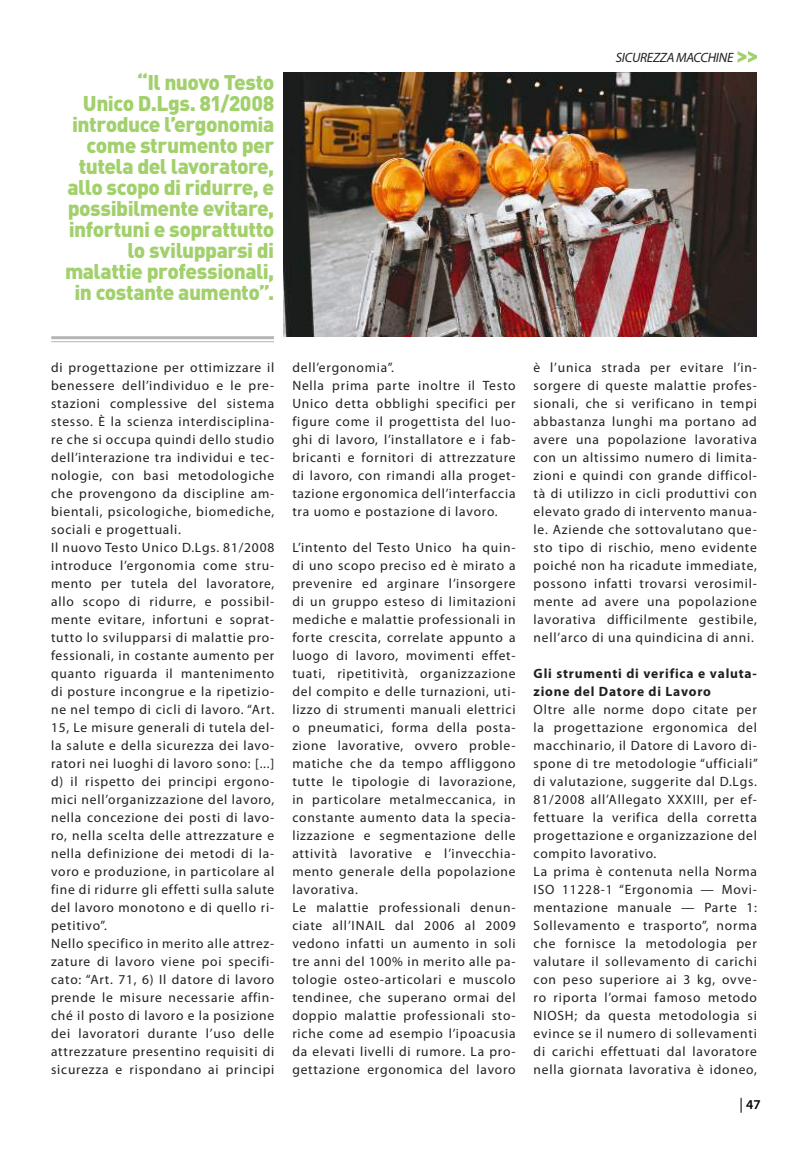
<style>
.page{position:relative;width:808px;height:1149px;background:#fff}
.page>*{position:absolute;margin:0;border:0;box-sizing:border-box;transform-origin:0 0}
.t1{font:900 21px/21px "DIN";letter-spacing:-.025em;color:#a2d06d;text-align:right}
.t2{font:13.5px/18px "Myriad Pro";letter-spacing:.06em;color:#231f20}
.t3{font:700 13.5px/18px "Myriad Pro";letter-spacing:.06em;color:#231f20}
.t4{font:italic 13.5px "Myriad Pro";letter-spacing:-.02em;color:#231f20}
.t5{font:600 13.5px "Myriad Pro";color:#000}
.s1{font-weight:400;font-size:14.85px}
</style>
<div class="page">
<svg style="left:737px;top:51px;width:20px;height:12px"></svg>
<hr style="left:51px;top:336px;width:223px;height:3px;background:#231f20">
<hr style="left:51px;top:341px;width:223px;height:1px;background:#231f20">
<img style="left:283px;top:72px;width:474px;height:264px">
<p class="t1" style="left:65px;top:70px;width:211px">“Il nuovo Testo<br>Unico D.Lgs. 81/2008 introduce l’ergonomia come strumento per tutela del lavoratore, allo scopo di ridurre, e possibilmente evitare, infortuni e soprattutto lo svilupparsi di malattie professionali, in costante aumento”.</p>
<p class="t4" style="left:616px;top:49px;width:119px">SICUREZZA MACCHINE</p>
<p class="t2" style="left:51px;top:358px;width:225px">di progettazione per ottimizzare il benessere dell’individuo e le pre&shy;stazioni complessive del sistema stesso. È la scienza interdisciplina&shy;re che si occupa quindi dello studio dell’interazione tra individui e tec&shy;nologie, con basi metodologiche che provengono da discipline am&shy;bientali, psicologiche, biomediche, sociali e progettuali.<br>Il nuovo Testo Unico D.Lgs. 81/2008 introduce l’ergonomia come stru&shy;mento per tutela del lavoratore, allo scopo di ridurre, e possibil&shy;mente evitare, infortuni e soprat&shy;tutto lo svilupparsi di malattie pro&shy;fessionali, in costante aumento per quanto riguarda il mantenimento di posture incongrue e la ripetizio&shy;ne nel tempo di cicli di lavoro. “Art.<br>15, Le misure generali di tutela del&shy;la salute e della sicurezza dei lavo&shy;ratori nei luoghi di lavoro sono: [...] d) il rispetto dei principi ergono&shy;mici nell’organizzazione del lavoro, nella concezione dei posti di lavo&shy;ro, nella scelta delle attrezzature e nella definizione dei metodi di la&shy;voro e produzione, in particolare al fine di ridurre gli effetti sulla salute del lavoro monotono e di quello ri&shy;petitivo”.<br>Nello specifico in merito alle attrez&shy;zature di lavoro viene poi specifi&shy;cato: “Art. 71, 6) Il datore di lavoro prende le misure necessarie affin&shy;ché il posto di lavoro e la posizione dei lavoratori durante l’uso delle attrezzature presentino requisiti di sicurezza e rispondano ai principi</p>
<p class="t2" style="left:292px;top:358px;width:225px">dell’ergonomia”.<br>Nella prima parte inoltre il Testo Unico detta obblighi specifici per figure come il progettista del luo&shy;ghi di lavoro, l’installatore e i fab&shy;bricanti e fornitori di attrezzature di lavoro, con rimandi alla proget&shy;tazione ergonomica dell’interfaccia tra uomo e postazione di lavoro.</p>
<p class="t2" style="left:292px;top:538px;width:225px">L’intento del Testo Unico ha quin&shy;di uno scopo preciso ed è mirato a prevenire ed arginare l’insorgere di un gruppo esteso di limitazioni mediche e malattie professionali in forte crescita, correlate appunto a luogo di lavoro, movimenti effet&shy;tuati, ripetitività, organizzazione del compito e delle turnazioni, uti&shy;lizzo di strumenti manuali elettrici o pneumatici, forma della posta&shy;zione lavorative, ovvero proble&shy;matiche che da tempo affliggono tutte le tipologie di lavorazione, in particolare metalmeccanica, in constante aumento data la specia&shy;lizzazione e segmentazione delle attività lavorative e l’invecchia&shy;mento generale della popolazione lavorativa.<br>Le malattie professionali denun&shy;ciate all’INAIL dal 2006 al 2009 vedono infatti un aumento in soli tre anni del 100% in merito alle pa&shy;tologie osteo-articolari e muscolo tendinee, che superano ormai del doppio malattie professionali sto&shy;riche come ad esempio l’ipoacusia da elevati livelli di rumore. La pro&shy;gettazione ergonomica del lavoro</p>
<p class="t2" style="left:534px;top:357px;width:225px;text-align:justify">è l’unica strada per evitare l’in&shy;sorgere di queste malattie profes&shy;sionali, che si verificano in tempi abbastanza lunghi ma portano ad avere una popolazione lavorativa con un altissimo numero di limita&shy;zioni e quindi con grande difficol&shy;tà di utilizzo in cicli produttivi con elevato grado di intervento manua&shy;le. Aziende che sottovalutano que&shy;sto tipo di rischio, meno evidente poiché non ha ricadute immediate, possono infatti trovarsi verosimil&shy;mente ad avere una popolazione lavorativa difficilmente gestibile, nell’arco di una quindicina di anni.</p>
<p class="t3" style="left:534px;top:663px;width:225px">Gli strumenti di verifica e valuta&shy;zione del Datore di Lavoro</p>
<p class="t2" style="left:534px;top:699px;width:226px">Oltre alle norme dopo citate per la progettazione ergonomica del macchinario, il Datore di Lavoro di&shy;spone di tre metodologie “ufficiali” di valutazione, suggerite dal D.Lgs.<br>81/2008 all’Allegato XXXIII, per ef&shy;fettuare la verifica della corretta progettazione e organizzazione del compito lavorativo.<br>La prima è contenuta nella Norma ISO 11228-1 “Ergonomia — Movi&shy;mentazione manuale — Parte 1:<br>Sollevamento e trasporto”, norma che fornisce la metodologia per valutare il sollevamento di carichi con peso superiore ai 3 kg, ovve&shy;ro riporta l’ormai famoso metodo NIOSH; da questa metodologia si evince se il numero di sollevamenti di carichi effettuati dal lavoratore nella giornata lavorativa è idoneo,</p>
<p class="t5" style="left:739px;top:1095px;width:23px"><span class="s1">|</span> 47</p>
</div>
